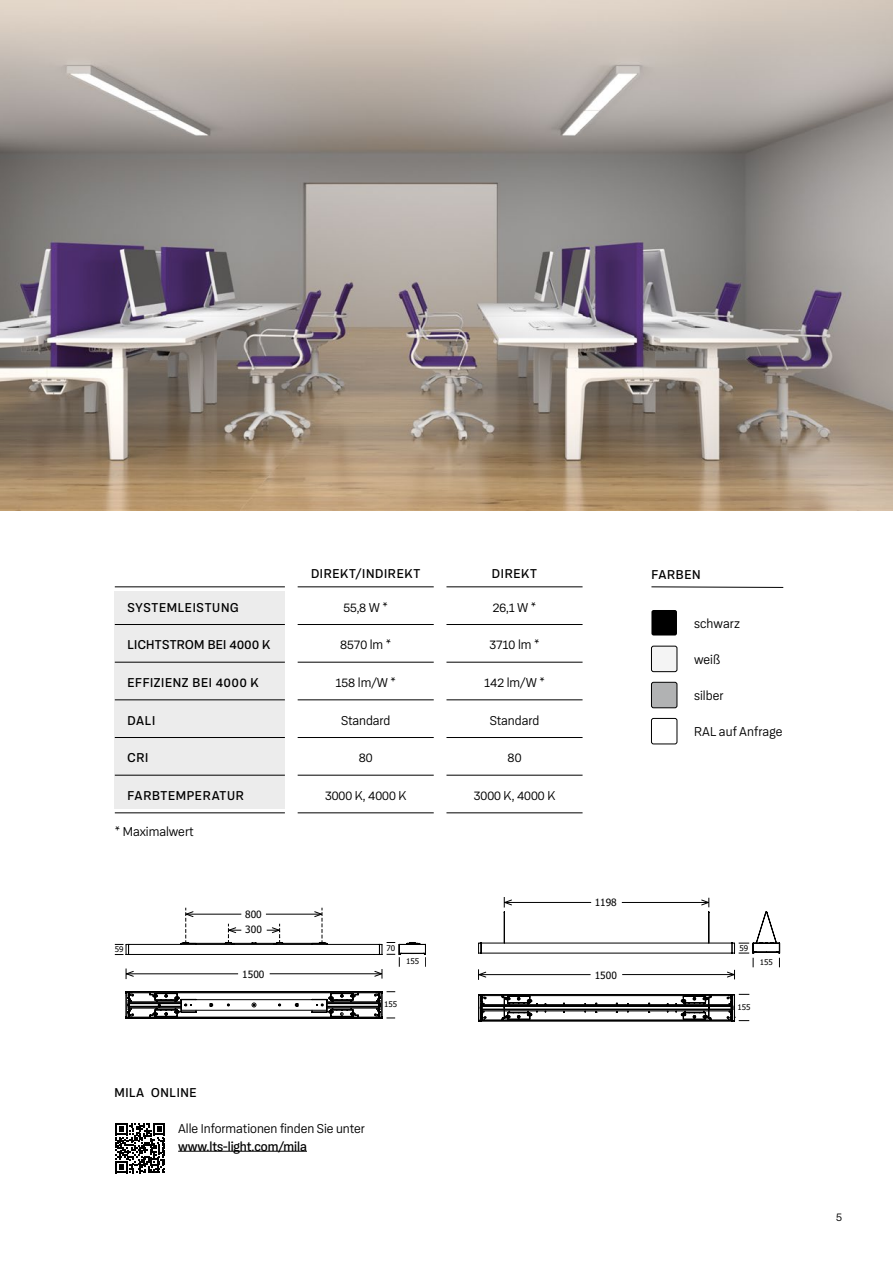
<style>
.page{position:relative;width:893px;height:1263px;background:#fff}
.page>*{position:absolute;margin:0;border:0;box-sizing:border-box;transform-origin:0 0}
.t1{font:13.5px "Konkret Grotesk Pro";color:#000}
.t2{font:500 13.5px "Konkret Grotesk Pro";letter-spacing:.05em;color:#000}
.t3{font:500 13.5px "Konkret Grotesk Pro";color:#000}
.t4{font:500 13.5px "Konkret Grotesk Pro";letter-spacing:.025em;color:#000}
.t5{font:12px "Konkret Grotesk Pro";color:#000}
.t6{font:10.2px "Tahoma";color:#000}
.t7{font:7.8px "Tahoma";letter-spacing:-.005em;color:#000}
</style>
<div class="page">
<svg style="left:115px;top:908px;width:311px;height:111px"></svg>
<svg style="left:478px;top:897px;width:302px;height:124px"></svg>
<img style="left:0;top:0;width:893px;height:510px">
<div style="left:651px;top:610px;width:26px;height:25px;background:#000;border-radius:2px"></div>
<div style="left:651px;top:646px;width:26px;height:26px;background:#f4f4f4;border-radius:2px"></div>
<div style="left:651px;top:646px;width:26px;height:26px;border:1px solid #000;border-radius:2px"></div>
<div style="left:651px;top:682px;width:26px;height:26px;background:#b1b2b3;border-radius:2px"></div>
<div style="left:651px;top:682px;width:26px;height:26px;border:1px solid #000;border-radius:2px"></div>
<div style="left:651px;top:718px;width:26px;height:26px;border:1px solid #000;border-radius:2px"></div>
<svg style="left:651px;top:586px;width:133px;height:2px"></svg>
<hr style="left:178px;top:1151px;width:129px;height:1px;background:#000">
<div style="left:115px;top:591px;width:170px;height:218px;background:#ececec"></div>
<hr style="left:115px;top:586px;width:170px;height:1px;background:#000">
<hr style="left:298px;top:586px;width:136px;height:1px;background:#000">
<hr style="left:446px;top:586px;width:137px;height:1px;background:#000">
<hr style="left:115px;top:624px;width:170px;height:1px;background:#000">
<hr style="left:298px;top:624px;width:136px;height:1px;background:#000">
<hr style="left:446px;top:624px;width:137px;height:1px;background:#000">
<hr style="left:115px;top:662px;width:170px;height:1px;background:#000">
<hr style="left:298px;top:662px;width:136px;height:1px;background:#000">
<hr style="left:446px;top:662px;width:137px;height:1px;background:#000">
<hr style="left:115px;top:699px;width:170px;height:1px;background:#000">
<hr style="left:298px;top:699px;width:136px;height:1px;background:#000">
<hr style="left:446px;top:699px;width:137px;height:1px;background:#000">
<hr style="left:115px;top:737px;width:170px;height:1px;background:#000">
<hr style="left:298px;top:737px;width:136px;height:1px;background:#000">
<hr style="left:446px;top:737px;width:137px;height:1px;background:#000">
<hr style="left:115px;top:775px;width:170px;height:1px;background:#000">
<hr style="left:298px;top:775px;width:136px;height:1px;background:#000">
<hr style="left:446px;top:775px;width:137px;height:1px;background:#000">
<hr style="left:115px;top:812px;width:170px;height:1px;background:#000">
<hr style="left:298px;top:812px;width:136px;height:1px;background:#000">
<hr style="left:446px;top:812px;width:137px;height:1px;background:#000">
<svg style="left:115px;top:1123px;width:50px;height:50px"></svg>
<p class="t2" style="left:311px;top:563px;width:111px">DIREKT/INDIREKT</p>
<p class="t2" style="left:492px;top:563px;width:47px">DIREKT</p>
<p class="t2" style="left:128px;top:597px;width:113px">SYSTEMLEISTUNG</p>
<p class="t1" style="left:343px;top:597px;width:46px">55,8 W *</p>
<p class="t1" style="left:493px;top:597px;width:45px">26,1 W *</p>
<p class="t4" style="left:128px;top:635px;width:144px">LICHTSTROM BEI 4000 K</p>
<p class="t1" style="left:340px;top:635px;width:53px">8570 lm *</p>
<p class="t1" style="left:490px;top:635px;width:51px">3710 lm *</p>
<p class="t2" style="left:128px;top:672px;width:133px">EFFIZIENZ BEI 4000 K</p>
<p class="t1" style="left:335px;top:673px;width:62px">158 lm/W *</p>
<p class="t1" style="left:484px;top:673px;width:62px">142 lm/W *</p>
<p class="t2" style="left:128px;top:710px;width:29px">DALI</p>
<p class="t1" style="left:341px;top:710px;width:51px">Standard</p>
<p class="t1" style="left:490px;top:710px;width:51px">Standard</p>
<p class="t2" style="left:128px;top:748px;width:22px">CRI</p>
<p class="t1" style="left:359px;top:748px;width:15px">80</p>
<p class="t1" style="left:508px;top:748px;width:15px">80</p>
<p class="t2" style="left:128px;top:785px;width:118px">FARBTEMPERATUR</p>
<p class="t1" style="left:325px;top:786px;width:83px">3000 K, 4000 K</p>
<p class="t1" style="left:474px;top:786px;width:83px">3000 K, 4000 K</p>
<p class="t1" style="left:115px;top:822px;width:80px">* Maximalwert</p>
<p class="t6" style="left:245px;top:908px;width:18px">800</p>
<p class="t7" style="left:115px;top:944px;width:10px">59</p>
<p class="t6" style="left:245px;top:923px;width:18px">300</p>
<p class="t6" style="left:242px;top:967px;width:24px">1500</p>
<p class="t7" style="left:386px;top:943px;width:10px">70</p>
<p class="t7" style="left:406px;top:956px;width:15px">155</p>
<p class="t7" style="left:384px;top:999px;width:15px">155</p>
<p class="t2" style="left:114px;top:1082px;width:84px">MILA ONLINE</p>
<p class="t1" style="left:178px;top:1118px;width:188px">Alle Informationen finden Sie unter</p>
<p class="t3" style="left:178px;top:1136px;width:130px">www.lts-light.com/mila</p>
<p class="t2" style="left:651px;top:564px;width:51px">FARBEN</p>
<p class="t1" style="left:694px;top:614px;width:48px">schwarz</p>
<p class="t1" style="left:694px;top:650px;width:28px">weiß</p>
<p class="t1" style="left:694px;top:686px;width:31px">silber</p>
<p class="t1" style="left:694px;top:722px;width:90px">RAL auf Anfrage</p>
<p class="t6" style="left:595px;top:895px;width:24px">1198</p>
<p class="t6" style="left:595px;top:968px;width:24px">1500</p>
<p class="t7" style="left:739px;top:943px;width:10px">59</p>
<p class="t7" style="left:760px;top:957px;width:15px">155</p>
<p class="t7" style="left:737px;top:1002px;width:15px">155</p>
<p class="t5" style="left:836px;top:1208px;width:7px">5</p>
</div>
